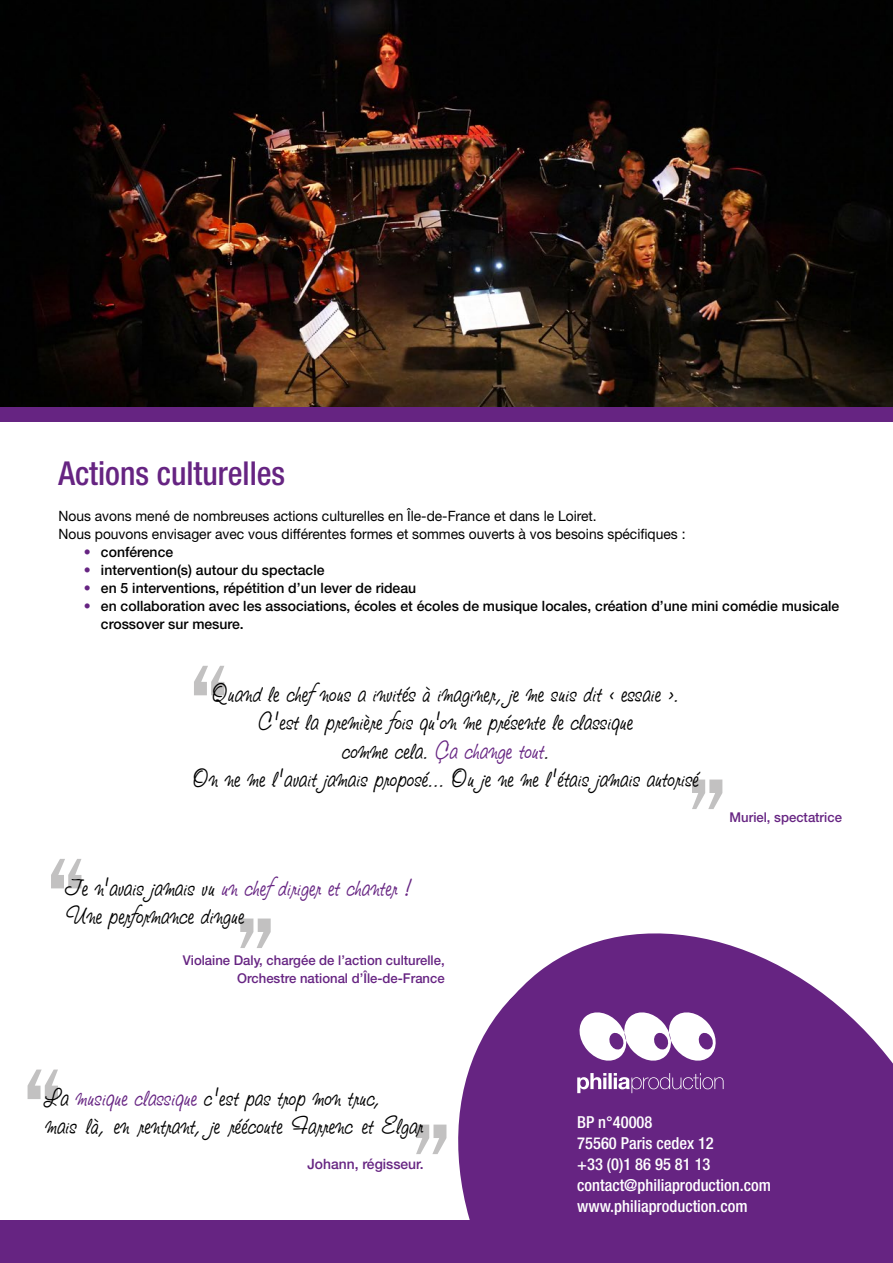
<style>
.page{position:relative;width:893px;height:1263px;background:#fff}
.page>*{position:absolute;margin:0;border:0;box-sizing:border-box;transform-origin:0 0}
.t1{font:500 condensed 33px "Helvetica Neue LT Std";color:#662482}
.t2{font:27px/28.5px "Studio Script ICG";color:#000}
.t3{font:500 condensed 16.5px/21px "Helvetica Neue LT Std";color:#fff}
.t4{font:500 14.25px/18px "Helvetica Neue LT Std";color:#000}
.t5{font:14.25px/18px "Helvetica Neue LT Std";color:#000}
.t6{font:500 14.25px "Helvetica Neue LT Std";color:#662482}
.t7{font:500 13.5px/18px "Helvetica Neue LT Std";color:#662482;text-align:right}
.s1{color:#662482}
</style>
<div class="page">
<svg style="left:446px;top:933px;width:447px;height:287px;fill:#662482"></svg>
<div style="left:0;top:371px;width:893px;height:50px;background:#662482"></div>
<img style="left:0;top:0;width:893px;height:407px">
<div style="left:0;top:1220px;width:893px;height:43px;background:#662482"></div>
<svg style="left:577px;top:1009px;width:147px;height:84px"></svg>
<svg style="left:51px;top:859px;width:30px;height:29px"></svg>
<svg style="left:240px;top:918px;width:31px;height:30px"></svg>
<svg style="left:28px;top:1069px;width:30px;height:30px"></svg>
<svg style="left:416px;top:1124px;width:30px;height:30px"></svg>
<svg style="left:194px;top:666px;width:30px;height:29px"></svg>
<svg style="left:692px;top:779px;width:30px;height:30px"></svg>
<p class="t1" style="left:58px;top:454px;width:228px">Actions culturelles</p>
<p class="t5" style="left:58px;top:507px;width:629px">Nous avons mené de nombreuses actions culturelles en Île-de-France et dans le Loiret.<br>Nous pouvons envisager avec vous différentes formes et sommes ouverts à vos besoins spécifiques :</p>
<p class="t4" style="left:84px;top:543px;width:91px"><span class="s1">•</span> conférence</p>
<p class="t4" style="left:84px;top:561px;width:242px"><span class="s1">•</span> intervention(s) autour du spectacle</p>
<p class="t4" style="left:84px;top:579px;width:334px"><span class="s1">•</span> en 5 interventions, répétition d’un lever de rideau</p>
<p class="t4" style="left:101px;top:597px;width:740px;text-indent:-17px"><span class="s1">•</span> en collaboration avec les associations, écoles et écoles de musique locales, création d’une mini comédie musicale crossover sur mesure.</p>
<p class="t2" style="left:193px;top:677px;width:508px;text-align:center">Quand le chef nous a invités à imaginer, je me suis dit ‹ essaie ›.<br>C’est la première fois qu’on me présente le classique<br>comme cela. <span class="s1">Ça change tout</span>.<br>On ne me l’avait jamais proposé… Ou je ne me l’étais jamais autorisé</p>
<p class="t2" style="left:66px;top:871px;width:348px">Je n’avais jamais vu <span class="s1">un chef diriger et chanter !<br></span>Une performance dingue</p>
<p class="t7" style="left:183px;top:951px;width:263px">Violaine Daly, chargée de l’action culturelle,<br>Orchestre national d’Île-de-France</p>
<p class="t7" style="left:730px;top:808px;width:114px">Muriel, spectatrice</p>
<p class="t2" style="left:45px;top:1081px;width:380px">La <span class="s1">musique classique</span> c’est pas trop mon truc,<br>mais là, en rentrant, je réécoute Farrenc et Elgar</p>
<p class="t6" style="left:308px;top:1156px;width:118px">Johann, régisseur.</p>
<p class="t3" style="left:577px;top:1111px;width:195px">BP n°40008<br>75560 Paris cedex 12<br>+33 (0)1 86 95 81 13 contact@philiaproduction.com www.philiaproduction.com</p>
</div>
